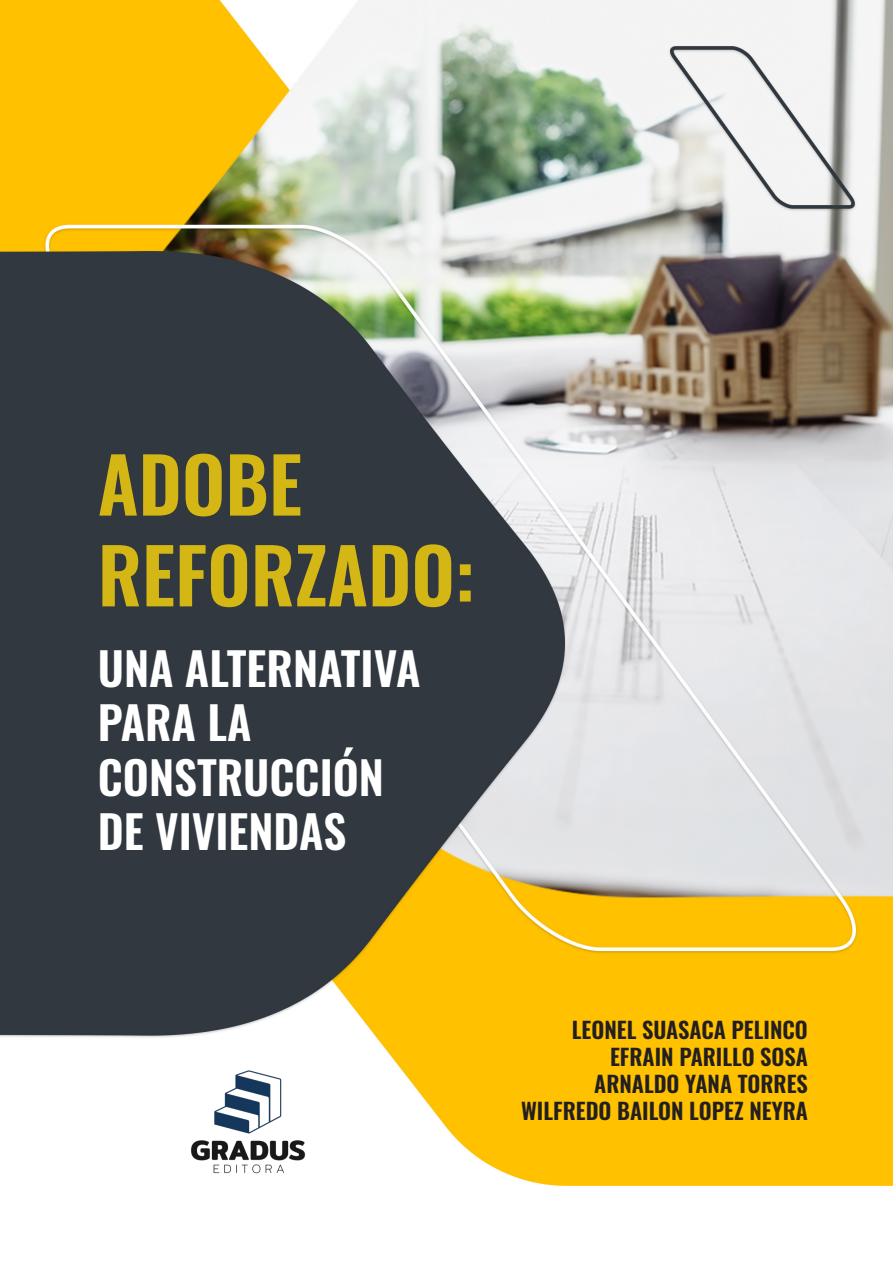
<style>
.page{position:relative;width:893px;height:1263px;background:#fff}
.page>*{position:absolute;margin:0;border:0;box-sizing:border-box;transform-origin:0 0}
.t1{font:600 75.6px/90.8px "Oswald";color:#d4b714}
.t2{font:600 45.45px/54.4px "Oswald";color:#fff}
.t3{font:600 22.5px/27px "Oswald";color:#231f20;text-align:right}
</style>
<div class="page">
<img style="left:0;top:0;width:893px;height:1186px">
<img style="left:187px;top:1065px;width:122px;height:113px">
<h1 class="t1" style="left:98px;top:444px;width:378px">ADOBE<br>REFORZADO:</h1>
<h2 class="t2" style="left:98px;top:644px;width:324px">UNA ALTERNATIVA<br>PARA LA<br>CONSTRUCCIÓN<br>DE VIVIENDAS</h2>
<p class="t3" style="left:521px;top:1017px;width:288px">LEONEL SUASACA PELINCO<br>EFRAIN PARILLO SOSA<br>ARNALDO YANA TORRES<br>WILFREDO BAILON LOPEZ NEYRA</p>
</div>
